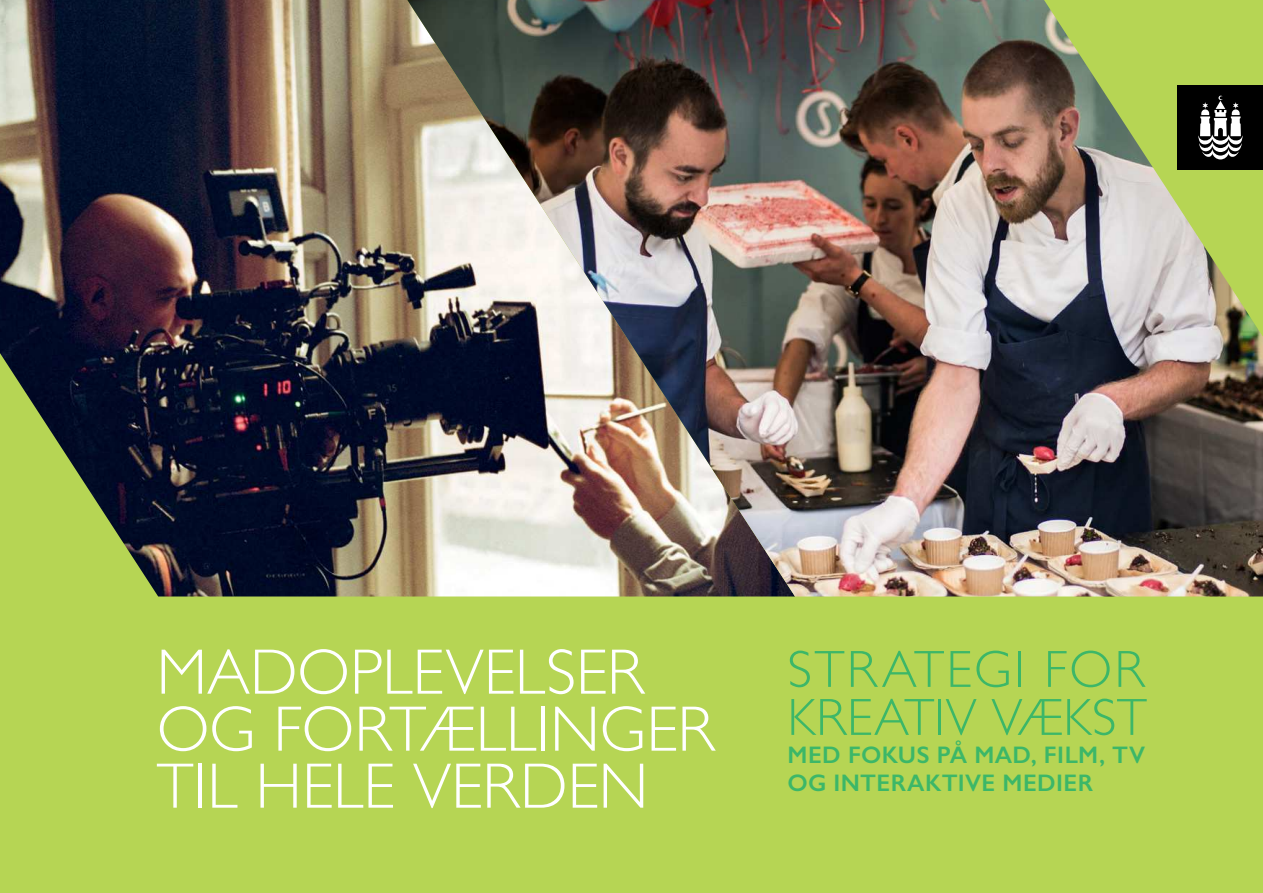
<style>
.page{position:relative;width:1263px;height:893px;background:#b6d554}
.page>*{position:absolute;margin:0;border:0;box-sizing:border-box;transform-origin:0 0}
.t1{font:300 64.5px/57px "Gill Sans";color:#fff}
.t2{font:300 52.5px/48px "Gill Sans";letter-spacing:.015em;color:#3cb768}
.t3{font:600 24px/28.8px "Gill Sans";letter-spacing:.015em;color:#3cb768}
</style>
<div class="page">
<img style="left:0;top:0;width:334px;height:596px">
<img style="left:334px;top:0;width:929px;height:596px">
<p class="t1" style="left:157px;top:648px;width:559px">MADOPLEVELSER<br>OG FORTÆLLINGER<br>TIL HELE VERDEN</p>
<p class="t2" style="left:787px;top:649px;width:361px">STRATEGI FOR<br>KREATIV VÆKST</p>
<p class="t3" style="left:787px;top:739px;width:359px">MED FOKUS PÅ MAD, FILM, TV<br>OG INTERAKTIVE MEDIER</p>
</div>
